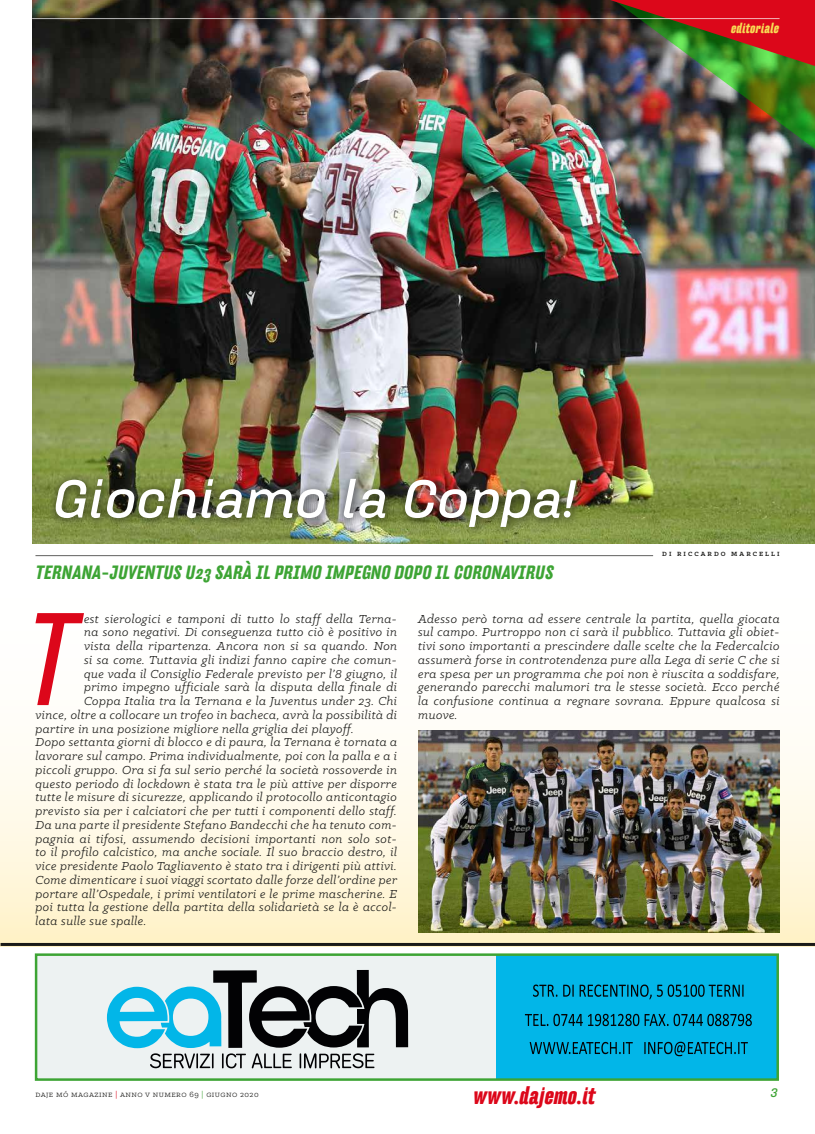
<style>
.page{position:relative;width:815px;height:1134px;background:#fff}
.page>*{position:absolute;margin:0;border:0;box-sizing:border-box;transform-origin:0 0}
.t1{font:italic 127.38px "Hydra";color:#dc071a}
.t2{font:italic 700 51.62px "Hydra Text";letter-spacing:-.02em;color:#fff}
.t3{font:italic 700 23.75px "Hydra";color:#dc071a}
.t4{font:italic 700 18.75px "Hydra";letter-spacing:.005em;color:#3da434}
.t5{font:italic 700 13.75px "Hydra";color:#f8dc55}
.t6{font:italic 13.12px/13.8px "Klinic Slab";letter-spacing:.03em;color:#1a1a18;text-align:justify}
.t7{font:italic 700 12.5px "Hydra Text";color:#3da434}
.t8{font:8.75px "Klinic Slab";letter-spacing:.05em;color:#1a1a18}
.t9{font:700 6.88px "Klinic Slab";letter-spacing:.3em;color:#1a1a18}
.s1{color:#dc071a}
.s2{color:#3da434}
</style>
<div class="page">
<svg style="left:0;top:766px;width:1px;height:177px"></svg>
<div style="left:1px;top:520px;width:814px;height:426px;background:linear-gradient(to bottom,#fff,#fef4d3)"></div>
<hr style="left:1px;top:943px;width:814px;height:3px;background:#1a1a18">
<img style="left:32px;top:0;width:783px;height:543px">
<img style="left:602px;top:0;width:213px;height:196px">
<img style="left:610px;top:0;width:205px;height:66px">
<hr style="left:35px;top:555px;width:618px;height:1px;background:#1a1a18">
<hr style="left:32px;top:18px;width:430px;height:1px;background:#fff">
<hr style="left:458px;top:18px;width:322px;height:1px;background:#fff">
<div style="left:48px;top:472px;width:539px;height:65px;background:#1a1a18;opacity:.7"></div>
<div style="left:36px;top:955px;width:460px;height:124px;background:#edf2f2"></div>
<svg style="left:107px;top:970px;width:301px;height:98px"></svg>
<div style="left:496px;top:955px;width:282px;height:124px;background:#02b6e8"></div>
<svg style="left:533px;top:984px;width:24px;height:13px"></svg>
<svg style="left:563px;top:985px;width:11px;height:12px"></svg>
<svg style="left:580px;top:984px;width:164px;height:15px"></svg>
<svg style="left:525px;top:1014px;width:114px;height:12px"></svg>
<svg style="left:645px;top:1014px;width:107px;height:12px"></svg>
<svg style="left:530px;top:1042px;width:103px;height:12px"></svg>
<svg style="left:644px;top:1042px;width:104px;height:14px"></svg>
<div style="left:35px;top:953px;width:744px;height:128px;border:2px solid #3da434"></div>
<img style="left:418px;top:730px;width:362px;height:202px">
<p class="t5" style="left:731px;top:20px;width:50px">editoriale</p>
<h2 class="t2" style="left:53px;top:465px;width:527px">Giochiamo la Coppa!</h2>
<h3 class="t4" style="left:36px;top:561px;width:519px">TERNANA-JUVENTUS U23 SARÀ IL PRIMO IMPEGNO DOPO IL CORONAVIRUS</h3>
<p class="t9" style="left:662px;top:549px;width:119px">DI RICCARDO MARCELLI</p>
<h1 class="t1" style="left:28px;top:586px;width:50px">T</h1>
<p class="t6" style="left:84px;top:611px;width:314px">est sierologici e tamponi di tutto lo staff della Terna-</p>
<p class="t6" style="left:84px;top:625px;width:315px">na sono negativi. Di conseguenza tutto ciò è positivo in</p>
<p class="t6" style="left:84px;top:639px;width:315px">vista della ripartenza. Ancora non si sa quando. Non</p>
<p class="t6" style="left:84px;top:652px;width:314px">si sa come. Tuttavia gli indizi fanno capire che comun-</p>
<p class="t6" style="left:84px;top:666px;width:315px">que vada il Consiglio Federale previsto per l’8 giugno, il</p>
<p class="t6" style="left:84px;top:680px;width:315px">primo impegno ufficiale sarà la disputa della finale di</p>
<p class="t6" style="left:84px;top:694px;width:315px">Coppa Italia tra la Ternana e la Juventus under 23. Chi</p>
<p class="t6" style="left:35px;top:708px;width:363px">vince, oltre a collocare un trofeo in bacheca, avrà la possibilità di</p>
<p class="t6" style="left:35px;top:721px;width:320px">partire in una posizione migliore nella griglia dei playoff.</p>
<p class="t6" style="left:35px;top:735px;width:363px">Dopo settanta giorni di blocco e di paura, la Ternana è tornata a</p>
<p class="t6" style="left:35px;top:749px;width:363px">lavorare sul campo. Prima individualmente, poi con la palla e a i</p>
<p class="t6" style="left:35px;top:763px;width:363px">piccoli gruppo. Ora si fa sul serio perché la società rossoverde in</p>
<p class="t6" style="left:35px;top:776px;width:363px">questo periodo di lockdown è stata tra le più attive per disporre</p>
<p class="t6" style="left:35px;top:790px;width:363px">tutte le misure di sicurezze, applicando il protocollo anticontagio</p>
<p class="t6" style="left:35px;top:804px;width:363px">previsto sia per i calciatori che per tutti i componenti dello staff.</p>
<p class="t6" style="left:35px;top:818px;width:363px">Da una parte il presidente Stefano Bandecchi che ha tenuto com-</p>
<p class="t6" style="left:35px;top:831px;width:363px">pagnia ai tifosi, assumendo decisioni importanti non solo sot-</p>
<p class="t6" style="left:35px;top:845px;width:363px">to il profilo calcistico, ma anche sociale. Il suo braccio destro, il</p>
<p class="t6" style="left:35px;top:859px;width:363px">vice presidente Paolo Tagliavento è stato tra i dirigenti più attivi.</p>
<p class="t6" style="left:35px;top:873px;width:363px">Come dimenticare i suoi viaggi scortato dalle forze dell’ordine per</p>
<p class="t6" style="left:35px;top:886px;width:363px">portare all’Ospedale, i primi ventilatori e le prime mascherine. E</p>
<p class="t6" style="left:35px;top:900px;width:363px">poi tutta la gestione della partita della solidarietà se la è accol-</p>
<p class="t6" style="left:35px;top:914px;width:112px">lata sulle sue spalle.</p>
<p class="t6" style="left:418px;top:611px;width:363px">Adesso però torna ad essere centrale la partita, quella giocata sul campo. Purtroppo non ci sarà il pubblico. Tuttavia gli obiet&shy;tivi sono importanti a prescindere dalle scelte che la Federcalcio assumerà forse in controtendenza pure alla Lega di serie C che si era spesa per un programma che poi non è riuscita a soddisfare, generando parecchi malumori tra le stesse società. Ecco perché la confusione continua a regnare sovrana. Eppure qualcosa si muove.</p>
<p class="t8" style="left:35px;top:1089px;width:225px">daje mó magazine <span class="s1">|</span> anno v numero 69 <span class="s2">|</span> giugno 2020</p>
<h3 class="t3" style="left:473px;top:1080px;width:124px">www.dajemo.it</h3>
<p class="t7" style="left:770px;top:1084px;width:9px">3</p>
</div>
